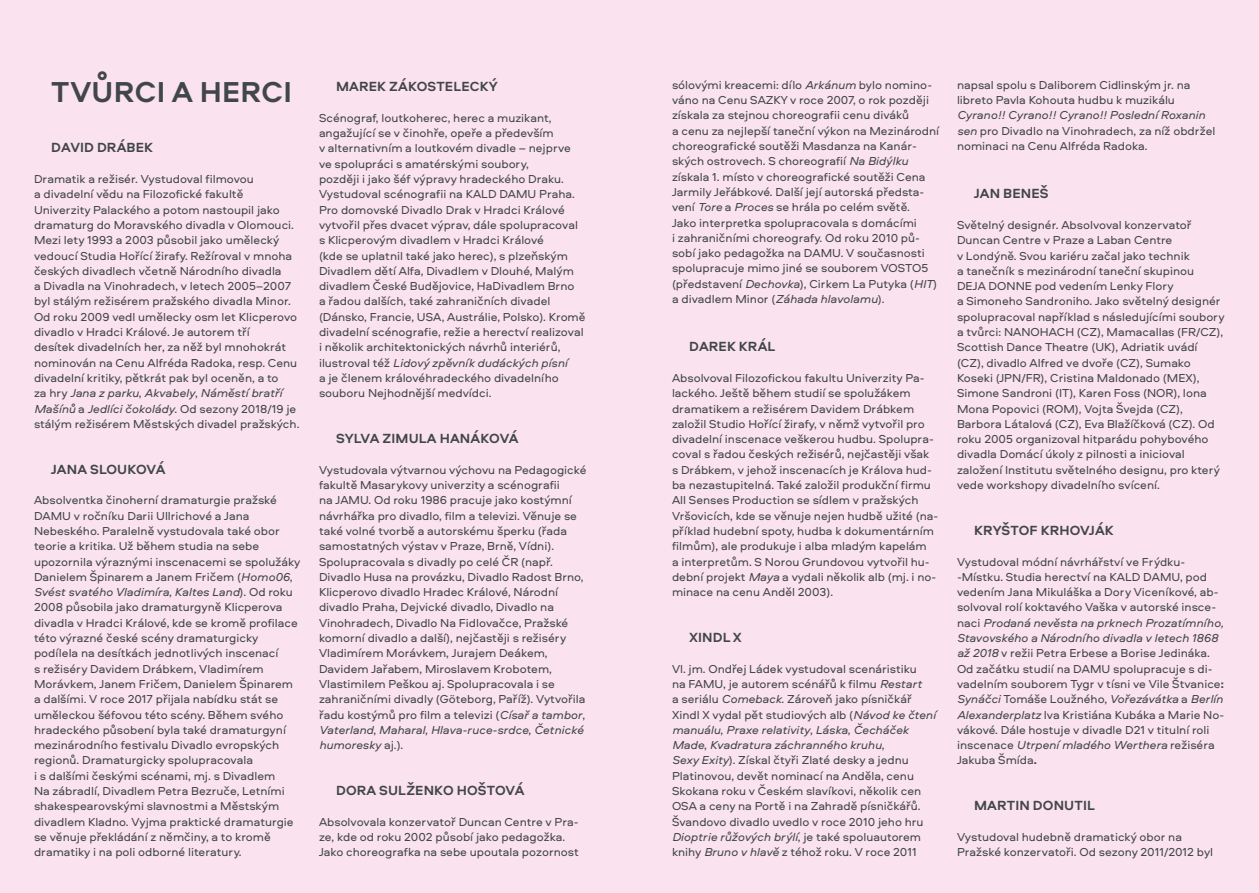
<style>
.page{position:relative;width:1259px;height:893px;background:#fbe2ef}
.page>*{position:absolute;margin:0;border:0;box-sizing:border-box;transform-origin:0 0}
.t1{font:700 30px "Aeroport";letter-spacing:.01em;color:#404649}
.t2{font:700 13.8px "Aeroport";letter-spacing:.01em;color:#404649}
.t3{font:12px/15.3px "Aeroport";color:#404649}
.s1{font-style:italic}
.s2{font-weight:700}
</style>
<div class="page">
<h1 class="t1" style="left:51px;top:71px;width:242px">TVŮRCI A HERCI</h1>
<p class="t2" style="left:51px;top:138px;width:103px">DAVID DRÁBEK</p>
<p class="t3" style="left:34px;top:171px;width:267px">Dramatik a režisér. Vystudoval filmovou<br>a divadelní vědu na Filozofické fakultě Univerzity Palackého a potom nastoupil jako dramaturg do Moravského divadla v Olomouci.<br>Mezi lety 1993 a 2003 působil jako umělecký vedoucí Studia Hořící žirafy. Režíroval v mnoha českých divadlech včetně Národního divadla<br>a Divadla na Vinohradech, v letech 2005–2007 byl stálým režisérem pražského divadla Minor.<br>Od roku 2009 vedl umělecky osm let Klicperovo divadlo v Hradci Králové. Je autorem tří<br>desítek divadelních her, za něž byl mnohokrát nominován na Cenu Alfréda Radoka, resp. Cenu divadelní kritiky, pětkrát pak byl oceněn, a to<br>za hry <span class="s1">Jana z parku</span>, <span class="s1">Akvabely</span>, <span class="s1">Náměstí bratří Mašínů</span> a <span class="s1">Jedlíci čokolády</span>. Od sezony 2018/19 je stálým režisérem Městských divadel pražských.</p>
<p class="t2" style="left:51px;top:459px;width:116px">JANA SLOUKOVÁ</p>
<p class="t3" style="left:34px;top:492px;width:268px">Absolventka činoherní dramaturgie pražské DAMU v ročníku Darii Ullrichové a Jana Nebeského. Paralelně vystudovala také obor teorie a kritika. Už během studia na sebe upozornila výraznými inscenacemi se spolužáky Danielem Špinarem a Janem Fričem (<span class="s1">Homo06</span>, <span class="s1">Svést svatého Vladimíra</span>, <span class="s1">Kaltes Land</span>). Od roku 2008 působila jako dramaturgyně Klicperova divadla v Hradci Králové, kde se kromě profilace této výrazné české scény dramaturgicky podílela na desítkách jednotlivých inscenací<br>s režiséry Davidem Drábkem, Vladimírem Morávkem, Janem Fričem, Danielem Špinarem a dalšími. V roce 2017 přijala nabídku stát se uměleckou šéfovou této scény. Během svého hradeckého působení byla také dramaturgyní mezinárodního festivalu Divadlo evropských regionů. Dramaturgicky spolupracovala<br>i s dalšími českými scénami, mj. s Divadlem<br>Na zábradlí, Divadlem Petra Bezruče, Letními shakespearovskými slavnostmi a Městským divadlem Kladno. Vyjma praktické dramaturgie se věnuje překládání z němčiny, a to kromě dramatiky i na poli odborné literatury.</p>
<p class="t2" style="left:336px;top:77px;width:163px">MAREK ZÁKOSTELECKÝ</p>
<p class="t3" style="left:319px;top:110px;width:268px">Scénograf, loutkoherec, herec a muzikant, angažující se v činohře, opeře a především<br>v alternativním a loutkovém divadle – nejprve ve spolupráci s amatérskými soubory,<br>později i jako šéf výpravy hradeckého Draku.<br>Vystudoval scénografii na KALD DAMU Praha.<br>Pro domovské Divadlo Drak v Hradci Králové vytvořil přes dvacet výprav, dále spolupracoval s Klicperovým divadlem v Hradci Králové<br>(kde se uplatnil také jako herec), s plzeňským Divadlem dětí Alfa, Divadlem v Dlouhé, Malým divadlem České Budějovice, HaDivadlem Brno<br>a řadou dalších, také zahraničních divadel (Dánsko, Francie, USA, Austrálie, Polsko). Kromě divadelní scénografie, režie a herectví realizoval i několik architektonických návrhů interiérů, ilustroval též <span class="s1">Lidový zpěvník dudáckých písní<br></span>a je členem královéhradeckého divadelního souboru Nejhodnější medvídci.</p>
<p class="t2" style="left:336px;top:428px;width:184px">SYLVA ZIMULA HANÁKOVÁ</p>
<p class="t3" style="left:319px;top:461px;width:269px">Vystudovala výtvarnou výchovu na Pedagogické fakultě Masarykovy univerzity a scénografii<br>na JAMU. Od roku 1986 pracuje jako kostýmní návrhářka pro divadlo, film a televizi. Věnuje se také volné tvorbě a autorskému šperku (řada samostatných výstav v Praze, Brně, Vídni).<br>Spolupracovala s divadly po celé ČR (např.<br>Divadlo Husa na provázku, Divadlo Radost Brno, Klicperovo divadlo Hradec Králové, Národní divadlo Praha, Dejvické divadlo, Divadlo na Vinohradech, Divadlo Na Fidlovačce, Pražské komorní divadlo a další), nejčastěji s režiséry Vladimírem Morávkem, Jurajem Deákem, Davidem Jařabem, Miroslavem Krobotem, Vlastimilem Peškou aj. Spolupracovala i se zahraničními divadly (Göteborg, Paříž). Vytvořila řadu kostýmů pro film a televizi (<span class="s1">Císař a tambor</span>, <span class="s1">Vaterland</span>, <span class="s1">Maharal</span>, <span class="s1">Hlava-ruce-srdce</span>, <span class="s1">Četnické humoresky</span> aj.).</p>
<p class="t2" style="left:336px;top:780px;width:190px">DORA SULŽENKO HOŠTOVÁ</p>
<p class="t3" style="left:319px;top:813px;width:261px">Absolvovala konzervatoř Duncan Centre v Pra&shy;ze, kde od roku 2002 působí jako pedagožka.<br>Jako choreografka na sebe upoutala pozornost</p>
<p class="t3" style="left:672px;top:77px;width:269px">sólovými kreacemi: dílo <span class="s1">Arkánum</span> bylo nomino&shy;váno na Cenu SAZKY v roce 2007, o rok později získala za stejnou choreografii cenu diváků<br>a cenu za nejlepší taneční výkon na Mezinárodní choreografické soutěži Masdanza na Kanár&shy;ských ostrovech. S choreografií <span class="s1">Na Bidýlku </span>získala 1. místo v choreografické soutěži Cena Jarmily Jeřábkové. Další její autorská předsta&shy;vení <span class="s1">Tore</span> a <span class="s1">Proces</span> se hrála po celém světě.<br>Jako interpretka spolupracovala s domácími<br>i zahraničními choreografy. Od roku 2010 pů&shy;sobí jako pedagožka na DAMU. V současnosti spolupracuje mimo jiné se souborem VOSTO5 (představení <span class="s1">Dechovka</span>), Cirkem La Putyka (<span class="s1">HIT</span>) a divadlem Minor (<span class="s1">Záhada hlavolamu</span>).</p>
<p class="t2" style="left:689px;top:337px;width:88px">DAREK KRÁL</p>
<p class="t3" style="left:672px;top:370px;width:268px">Absolvoval Filozofickou fakultu Univerzity Pa&shy;lackého. Ještě během studií se spolužákem dramatikem a režisérem Davidem Drábkem založil Studio Hořící žirafy, v němž vytvořil pro divadelní inscenace veškerou hudbu. Spolupra&shy;coval s řadou českých režisérů, nejčastěji však s Drábkem, v jehož inscenacích je Králova hud&shy;ba nezastupitelná. Také založil produkční firmu All Senses Production se sídlem v pražských Vršovicích, kde se věnuje nejen hudbě užité (na&shy;příklad hudební spoty, hudba k dokumentárním filmům), ale produkuje i alba mladým kapelám<br>a interpretům. S Norou Grundovou vytvořil hu&shy;dební projekt <span class="s1">Maya</span> a vydali několik alb (mj. i no&shy;minace na cenu Anděl 2003).</p>
<p class="t2" style="left:689px;top:627px;width:54px">XINDL X</p>
<p class="t3" style="left:672px;top:660px;width:265px">Vl. jm. Ondřej Ládek vystudoval scenáristiku<br>na FAMU, je autorem scénářů k filmu <span class="s1">Restart<br></span>a seriálu <span class="s1">Comeback</span>. Zároveň jako písničkář Xindl X vydal pět studiových alb (<span class="s1">Návod ke čtení manuálu</span>, <span class="s1">Praxe relativity</span>, <span class="s1">Láska</span>, <span class="s1">Čecháček Made</span>, <span class="s1">Kvadratura záchranného kruhu</span>,<br><span class="s1">Sexy Exity</span>). Získal čtyři Zlaté desky a jednu Platinovou, devět nominací na Anděla, cenu Skokana roku v Českém slavíkovi, několik cen OSA a ceny na Portě i na Zahradě písničkářů.<br>Švandovo divadlo uvedlo v roce 2010 jeho hru <span class="s1">Dioptrie růžových brýlí</span>, je také spoluautorem knihy <span class="s1">Bruno v hlavě</span> z téhož roku. V roce 2011</p>
<p class="t3" style="left:957px;top:77px;width:235px">napsal spolu s Daliborem Cidlinským jr. na libreto Pavla Kohouta hudbu k muzikálu</p>
<p class="t3" style="left:957px;top:107px;width:260px"><span class="s1">Cyrano!! Cyrano!! Cyrano!! Poslední Roxanin sen</span> pro Divadlo na Vinohradech, za níž obdržel nominaci na Cenu Alfréda Radoka.</p>
<p class="t2" style="left:974px;top:184px;width:76px">JAN BENEŠ</p>
<p class="t3" style="left:957px;top:217px;width:269px">Světelný designér. Absolvoval konzervatoř Duncan Centre v Praze a Laban Centre<br>v Londýně. Svou kariéru začal jako technik<br>a tanečník s mezinárodní taneční skupinou DEJA DONNE pod vedením Lenky Flory<br>a Simoneho Sandroniho. Jako světelný designér spolupracoval například s následujícími soubory a tvůrci: NANOHACH (CZ), Mamacallas (FR/CZ), Scottish Dance Theatre (UK), Adriatik uvádí (CZ), divadlo Alfred ve dvoře (CZ), Sumako Koseki (JPN/FR), Cristina Maldonado (MEX), Simone Sandroni (IT), Karen Foss (NOR), Iona Mona Popovici (ROM), Vojta Švejda (CZ), Barbora Látalová (CZ), Eva Blažíčková (CZ). Od roku 2005 organizoval hitparádu pohybového divadla Domácí úkoly z pilnosti a inicioval založení Institutu světelného designu, pro který vede workshopy divadelního svícení.</p>
<p class="t2" style="left:974px;top:520px;width:141px">KRYŠTOF KRHOVJÁK</p>
<p class="t3" style="left:957px;top:553px;width:269px">Vystudoval módní návrhářství ve Frýdku--Místku. Studia herectví na KALD DAMU, pod vedením Jana Mikuláška a Dory Viceníkové, ab&shy;solvoval rolí koktavého Vaška v autorské insce&shy;naci <span class="s1">Prodaná nevěsta na prknech Prozatímního, Stavovského a Národního divadla v letech 1868 až 2018</span> v režii Petra Erbese a Borise Jedináka.<br>Od začátku studií na DAMU spolupracuje s di&shy;vadelním souborem Tygr v tísni ve Vile Štvanice<span class="s2">:<br></span><span class="s1">Synáčci</span> Tomáše Loužného, <span class="s1">Vořezávátka</span> a <span class="s1">Berlín Alexanderplatz</span> Iva Kristiána Kubáka a Marie No&shy;vákové. Dále hostuje v divadle D21 v titulní roli inscenace <span class="s1">Utrpení mladého Werthera</span> režiséra Jakuba Šmída<span class="s2">.</span></p>
<p class="t2" style="left:974px;top:796px;width:122px">MARTIN DONUTIL</p>
<p class="t3" style="left:957px;top:829px;width:258px">Vystudoval hudebně dramatický obor na<br>Pražské konzervatoři. Od sezony 2011/2012 byl</p>
</div>
